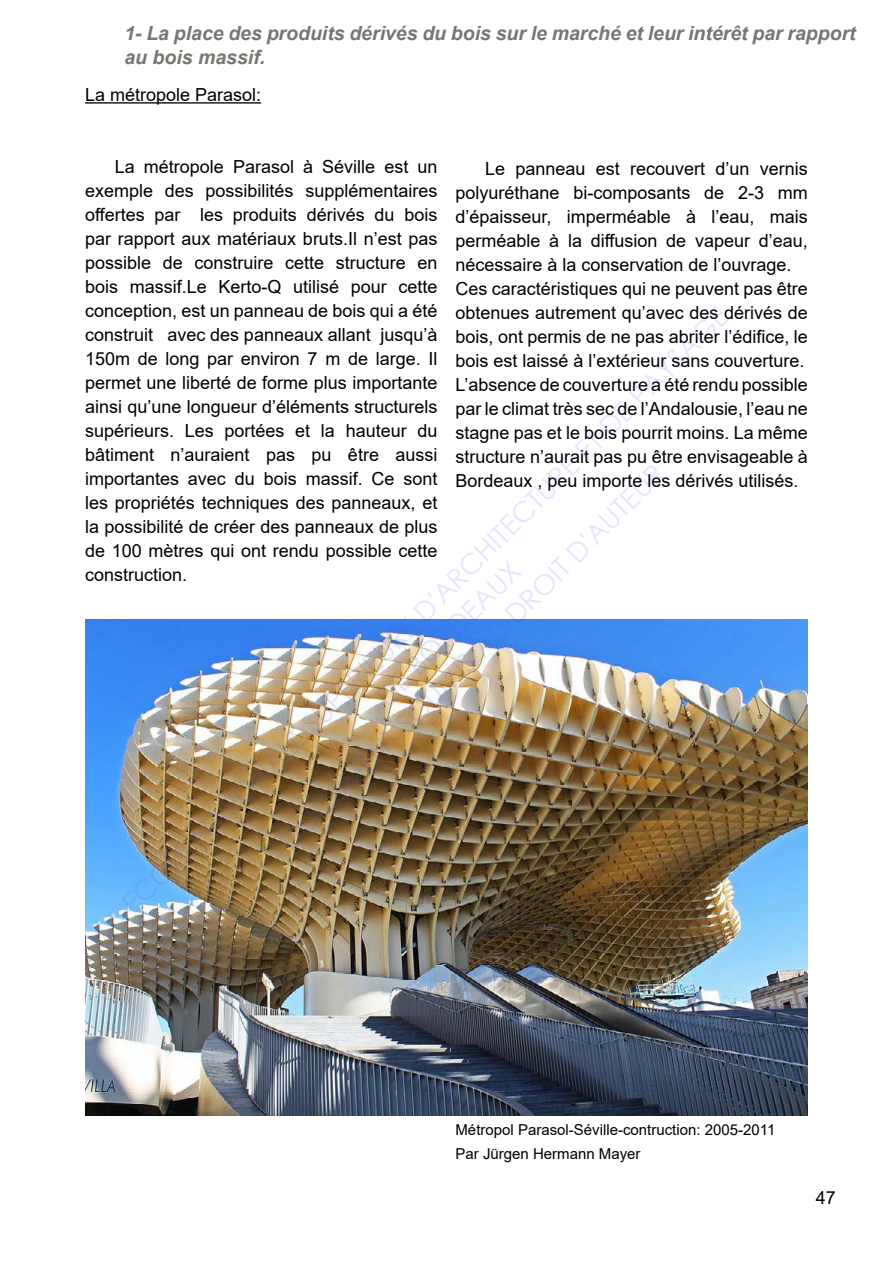
<style>
.page{position:relative;width:893px;height:1263px;background:#fff}
.page>*{position:absolute;margin:0;border:0;box-sizing:border-box;transform-origin:0 0}
.t1{font:27.6px/33px "Century Gothic";color:rgb(64 84 255/.15);text-align:center}
.t2{font:italic 700 19.5px/24px "Arial";color:#7a7570}
.t3{font:18px/24px "Arial";color:#000;text-align:justify}
.t4{font:15px/24px "Arial";color:#000}
</style>
<div class="page">
<img style="left:85px;top:620px;width:723px;height:495px">
<hr style="left:85px;top:102px;width:176px;height:2px;background:#000">
<p class="t2" style="left:124px;top:21px;width:733px">1- La place des produits dérivés du bois sur le marché et leur intérêt par rapport au bois massif.</p>
<p class="t3" style="left:85px;top:83px;width:178px">La métropole Parasol:</p>
<p class="t3" style="left:85px;top:155px;width:354px;text-indent:30px">La métropole Parasol à Séville est un exemple des possibilités supplémentaires offertes par les produits dérivés du bois par rapport aux matériaux bruts.Il n’est pas possible de construire cette structure en bois massif.Le Kerto-Q utilisé pour cette conception, est un panneau de bois qui a été construit avec des panneaux allant jusqu’à 150m de long par environ 7 m de large. Il permet une liberté de forme plus importante ainsi qu’une longueur d’éléments structurels supérieurs. Les portées et la hauteur du bâtiment n’auraient pas pu être aussi importantes avec du bois massif. Ce sont les propriétés techniques des panneaux, et la possibilité de créer des panneaux de plus de 100 mètres qui ont rendu possible cette construction.</p>
<p class="t3" style="left:455px;top:157px;width:354px;text-align:left;text-indent:30px">Le panneau est recouvert d’un vernis polyuréthane bi-composants de 2-3 mm d’épaisseur, imperméable à l’eau, mais perméable à la diffusion de vapeur d’eau, nécessaire à la conservation de l’ouvrage.<br>Ces caractéristiques qui ne peuvent pas être obtenues autrement qu’avec des dérivés de bois, ont permis de ne pas abriter l’édifice, le bois est laissé à l’extérieur sans couverture.<br>L’absence de couverture a été rendu possible par le climat très sec de l’Andalousie, l’eau ne stagne pas et le bois pourrit moins. La même structure n’aurait pas pu être envisageable à Bordeaux , peu importe les dérivés utilisés.</p>
<h1 class="t1" style="left:115px;top:896px;width:845px;rotate:-45deg">ECOLE NATIONALE SUPERIEURE D'ARCHITECTURE ET DE PAYSAGE<br>DE BORDEAUX<br>DOCUMENT SOUMIS AU DROIT D'AUTEUR</h1>
<p class="t4" style="left:455px;top:1118px;width:321px">Métropol Parasol-Séville-contruction: 2005-2011<br>Par Jürgen Hermann Mayer</p>
<p class="t3" style="left:816px;top:1185px;width:22px">47</p>
</div>
